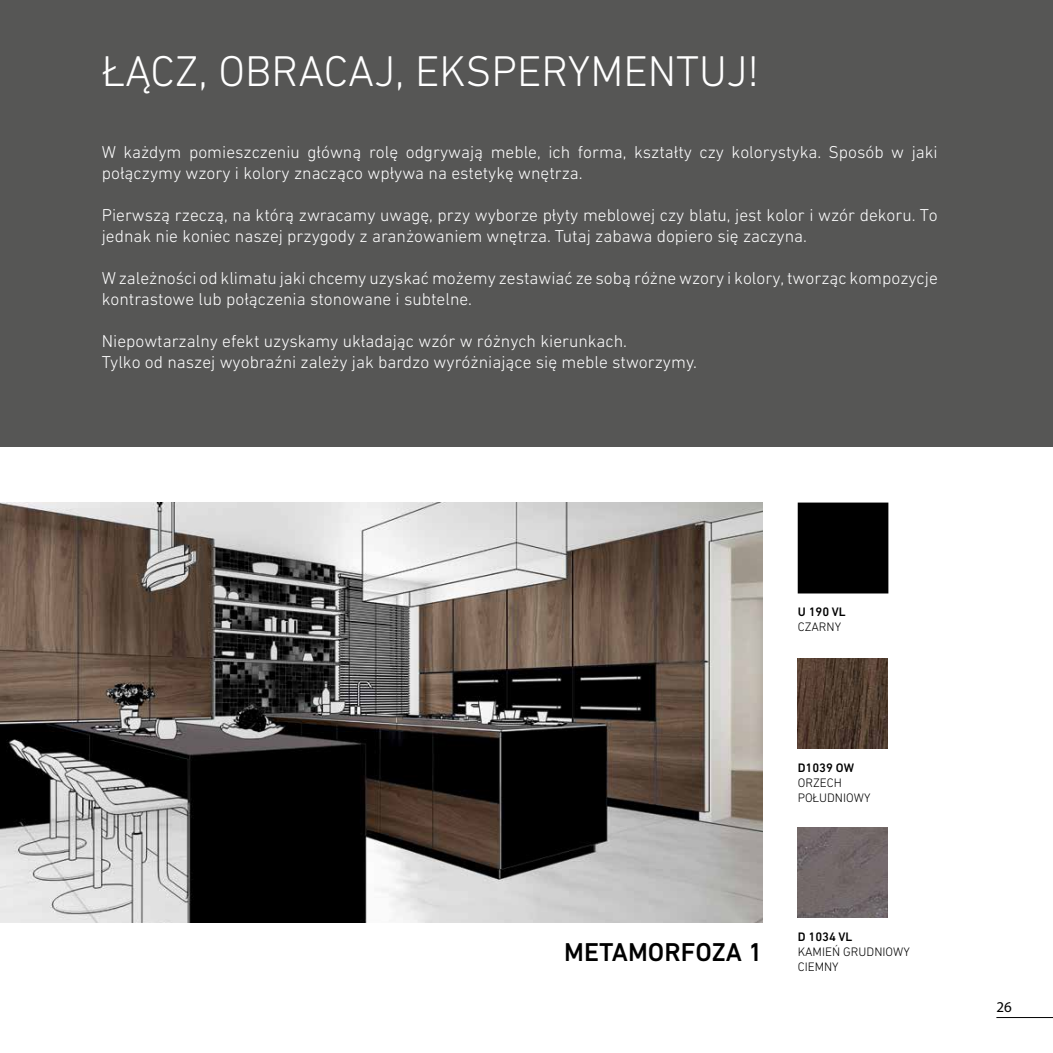
<style>
.page{position:relative;width:1053px;height:1053px;background:#fff}
.page>*{position:absolute;margin:0;border:0;box-sizing:border-box;transform-origin:0 0}
.t1{font:300 43.75px "DIN Next W1 G";color:#fff}
.t2{font:500 26.25px "DIN Next W1 G";color:#000}
.t3{font:300 17.5px/21px "DIN Next W1 G";color:#fff}
.t4{font:15px "Myriad Pro";color:#000}
.t5{font:300 12.5px/15px "DIN Next W1 G";color:#000}
.t6{font:500 12.5px "DIN Next W1 G";color:#000}
</style>
<div class="page">
<div style="left:0;top:0;width:1052px;height:446px;background:#565655"></div>
<img style="left:0;top:502px;width:762px;height:420px">
<img style="left:797px;top:658px;width:90px;height:90px">
<img style="left:797px;top:827px;width:90px;height:89px">
<div style="left:798px;top:503px;width:89px;height:90px;background:#000"></div>
<div style="left:797px;top:502px;width:91px;height:91px;border:1px solid #000"></div>
<hr style="left:996px;top:1017px;width:56px;height:1px;background:#000">
<h1 class="t1" style="left:102px;top:46px;width:658px">ŁĄCZ, OBRACAJ, EKSPERYMENTUJ!</h1>
<p class="t3" style="left:102px;top:141px;width:837px">W każdym pomieszczeniu główną rolę odgrywają meble, ich forma, kształty czy kolorystyka. Sposób w jaki połączymy wzory i kolory znacząco wpływa na estetykę wnętrza.</p>
<p class="t3" style="left:102px;top:204px;width:837px">Pierwszą rzeczą, na którą zwracamy uwagę, przy wyborze płyty meblowej czy blatu, jest kolor i wzór dekoru. To jednak nie koniec naszej przygody z aranżowaniem wnętrza. Tutaj zabawa dopiero się zaczyna.</p>
<p class="t3" style="left:102px;top:267px;width:837px">W zależności od klimatu jaki chcemy uzyskać możemy zestawiać ze sobą różne wzory i kolory, tworząc kompozycje kontrastowe lub połączenia stonowane i subtelne.</p>
<p class="t3" style="left:102px;top:330px;width:596px">Niepowtarzalny efekt uzyskamy układając wzór w różnych kierunkach.<br>Tylko od naszej wyobraźni zależy jak bardzo wyróżniające się meble stworzymy.</p>
<p class="t6" style="left:797px;top:605px;width:50px">U 190 VL</p>
<p class="t5" style="left:797px;top:619px;width:45px">CZARNY</p>
<p class="t6" style="left:797px;top:760px;width:58px">D1039 OW</p>
<p class="t5" style="left:797px;top:775px;width:74px">ORZECH<br>POŁUDNIOWY</p>
<h2 class="t2" style="left:564px;top:936px;width:200px">METAMORFOZA 1</h2>
<p class="t6" style="left:797px;top:929px;width:56px">D 1034 VL</p>
<p class="t5" style="left:797px;top:943px;width:114px">KAMIEŃ GRUDNIOWY<br>CIEMNY</p>
<p class="t4" style="left:996px;top:997px;width:17px">26</p>
</div>
